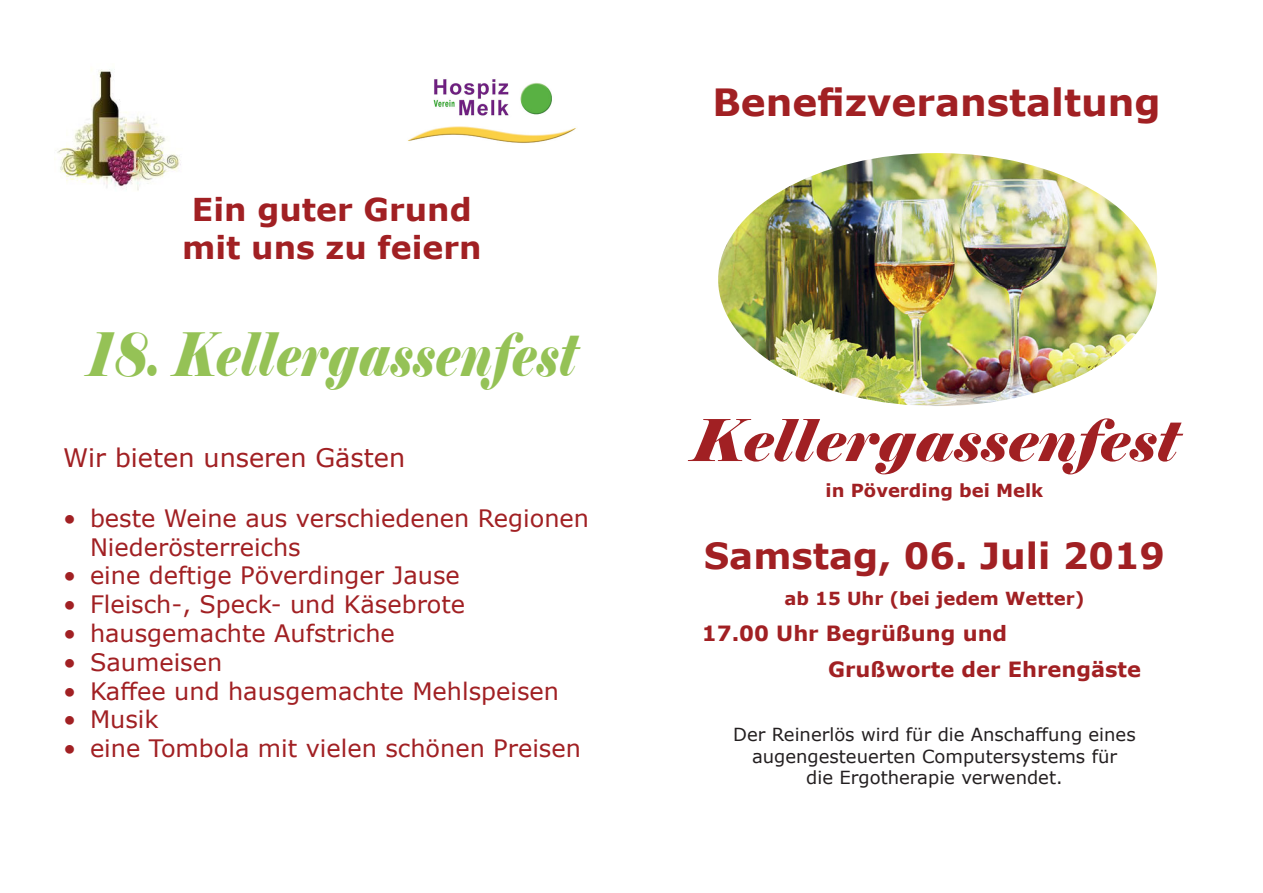
<style>
.page{position:relative;width:1263px;height:893px;background:#fff}
.page>*{position:absolute;margin:0;border:0;box-sizing:border-box;transform-origin:0 0}
.t1{font:italic 59.55px "Elephant";letter-spacing:.03em;color:#95c256;scale:.78 1}
.t2{font:italic 57.6px "Elephant";letter-spacing:.02em;color:#a12023}
.t3{font:700 37.5px "Verdana";color:#a12023}
.t4{font:700 36px "Verdana";color:#a12023}
.t5{font:700 31.5px "Verdana";color:#a12023}
.t6{font:25.5px "Verdana";color:#a12023}
.t7{font:24px/28.8px "Verdana";color:#a12023}
.t8{font:700 21px "Verdana";color:#a12023}
.t9{font:18px "Verdana";color:#231f20}
.t10{font:700 18px "Verdana";color:#a12023}
</style>
<div class="page">
<img style="left:718px;top:153px;width:439px;height:253px">
<img style="left:408px;top:79px;width:168px;height:64px">
<img style="left:54px;top:69px;width:127px;height:122px">
<p class="t5" style="left:192px;top:187px;width:281px">Ein guter Grund</p>
<p class="t5" style="left:182px;top:225px;width:301px">mit uns zu feiern</p>
<p class="t1" style="left:87px;top:317px;width:628px">18. Kellergassenfest</p>
<p class="t6" style="left:63px;top:441px;width:344px">Wir bieten unseren Gästen</p>
<p class="t7" style="left:90px;top:503px;width:501px;text-indent:-27px">• beste Weine aus verschiedenen Regionen<br>Niederösterreichs</p>
<p class="t7" style="left:63px;top:561px;width:398px">• eine deftige Pöverdinger Jause</p>
<p class="t7" style="left:63px;top:590px;width:404px">• Fleisch-, Speck- und Käsebrote</p>
<p class="t7" style="left:63px;top:619px;width:333px">• hausgemachte Aufstriche</p>
<p class="t7" style="left:63px;top:647px;width:161px">• Saumeisen</p>
<p class="t7" style="left:63px;top:676px;width:497px">• Kaffee und hausgemachte Mehlspeisen</p>
<p class="t7" style="left:63px;top:705px;width:97px">• Musik</p>
<p class="t7" style="left:63px;top:734px;width:519px">• eine Tombola mit vielen schönen Preisen</p>
<p class="t3" style="left:712px;top:76px;width:450px">Benefizveranstaltung</p>
<p class="t2" style="left:691px;top:404px;width:488px">Kellergassenfest</p>
<p class="t10" style="left:826px;top:478px;width:219px">in Pöverding bei Melk</p>
<p class="t4" style="left:704px;top:530px;width:463px">Samstag, 06. Juli 2019</p>
<p class="t10" style="left:784px;top:586px;width:301px">ab 15 Uhr (bei jedem Wetter)</p>
<p class="t8" style="left:702px;top:618px;width:307px">17.00 Uhr Begrüßung und</p>
<p class="t8" style="left:828px;top:654px;width:315px">Grußworte der Ehrengäste</p>
<p class="t9" style="left:733px;top:722px;width:404px">Der Reinerlös wird für die Anschaffung eines</p>
<p class="t9" style="left:752px;top:744px;width:367px">augengesteuerten Computersystems für</p>
<p class="t9" style="left:806px;top:765px;width:258px">die Ergotherapie verwendet.</p>
</div>
